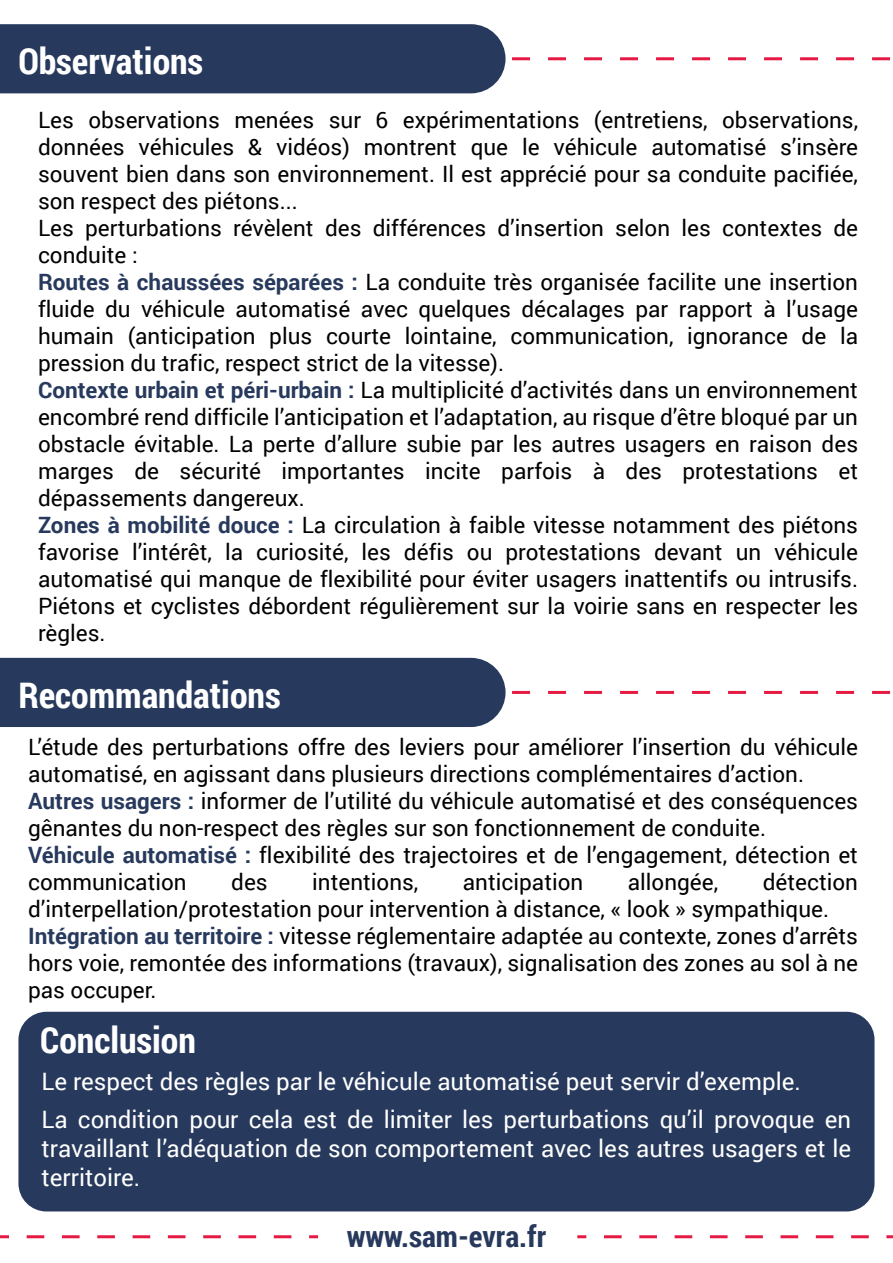
<style>
.page{position:relative;width:893px;height:1263px;background:#fff}
.page>*{position:absolute;margin:0;border:0;box-sizing:border-box;transform-origin:0 0}
.t1{font:700 36px "Roboto Condensed";color:#fff}
.t2{font:700 30px "Roboto Condensed";color:#27395c}
.t3{font:24px/37.8px "Roboto";color:#fff}
.t4{font:22.5px/27px "Roboto";color:#000}
.s1{font-weight:700;color:#27395c}
</style>
<div class="page">
<div style="left:0;top:24px;width:505px;height:69px;background:#27395c"></div>
<svg style="left:512px;top:57px;width:379px;height:3px"></svg>
<div style="left:0;top:658px;width:505px;height:69px;background:#27395c"></div>
<svg style="left:512px;top:691px;width:379px;height:3px"></svg>
<svg style="left:0;top:1235px;width:9px;height:3px"></svg>
<svg style="left:27px;top:1235px;width:265px;height:3px"></svg>
<svg style="left:309px;top:1235px;width:9px;height:3px"></svg>
<svg style="left:577px;top:1235px;width:9px;height:3px"></svg>
<svg style="left:604px;top:1235px;width:265px;height:3px"></svg>
<svg style="left:886px;top:1235px;width:7px;height:3px"></svg>
<div style="left:18px;top:1012px;width:856px;height:199px;background:#27395c;border-radius:28px"></div>
<h1 class="t1" style="left:18px;top:36px;width:186px">Observations</h1>
<p class="t4" style="left:38px;top:106px;width:822px">Les observations menées sur 6 expérimentations (entretiens, observations, données véhicules &amp; vidéos) montrent que le véhicule automatisé s’insère souvent bien dans son environnement. Il est apprécié pour sa conduite pacifiée, son respect des piétons...<br>Les perturbations révèlent des différences d’insertion selon les contextes de conduite :<br><span class="s1">Routes à chaussées séparées :</span> La conduite très organisée facilite une insertion fluide du véhicule automatisé avec quelques décalages par rapport à l’usage humain (anticipation plus courte lointaine, communication, ignorance de la pression du trafic, respect strict de la vitesse).<br><span class="s1">Contexte urbain et péri-urbain :</span> La multiplicité d’activités dans un environnement encombré rend difficile l’anticipation et l’adaptation, au risque d’être bloqué par un obstacle évitable. La perte d’allure subie par les autres usagers en raison des marges de sécurité importantes incite parfois à des protestations et dépassements dangereux.<br><span class="s1">Zones à mobilité douce :</span> La circulation à faible vitesse notamment des piétons favorise l’intérêt, la curiosité, les défis ou protestations devant un véhicule automatisé qui manque de flexibilité pour éviter usagers inattentifs ou intrusifs.<br>Piétons et cyclistes débordent régulièrement sur la voirie sans en respecter les règles.</p>
<h1 class="t1" style="left:18px;top:669px;width:264px">Recommandations</h1>
<p class="t4" style="left:28px;top:733px;width:831px">L’étude des perturbations offre des leviers pour améliorer l’insertion du véhicule automatisé, en agissant dans plusieurs directions complémentaires d’action.<br><span class="s1">Autres usagers :</span> informer de l’utilité du véhicule automatisé et des conséquences gênantes du non-respect des règles sur son fonctionnement de conduite.<br><span class="s1">Véhicule automatisé :</span> flexibilité des trajectoires et de l’engagement, détection et communication</p>
<p class="t4" style="left:28px;top:868px;width:831px;text-indent:735px">détection d’interpellation/protestation pour intervention à distance, « look » sympathique.<br><span class="s1">Intégration au territoire :</span> vitesse réglementaire adaptée au contexte, zones d’arrêts hors voie, remontée des informations (travaux), signalisation des zones au sol à ne pas occuper.</p>
<h1 class="t1" style="left:40px;top:1015px;width:157px">Conclusion</h1>
<p class="t4" style="left:231px;top:868px;width:38px">des</p>
<p class="t4" style="left:312px;top:868px;width:108px">intentions,</p>
<p class="t4" style="left:463px;top:868px;width:122px">anticipation</p>
<p class="t4" style="left:628px;top:868px;width:92px">allongée,</p>
<p class="t3" style="left:42px;top:1062px;width:811px">Le respect des règles par le véhicule automatisé peut servir d’exemple.<br>La condition pour cela est de limiter les perturbations qu’il provoque en</p>
<p class="t3" style="left:42px;top:1133px;width:811px;line-height:28.8px">travaillant l’adéquation de son comportement avec les autres usagers et le territoire.</p>
<h2 class="t2" style="left:347px;top:1215px;width:201px">www.sam-evra.fr</h2>
</div>
